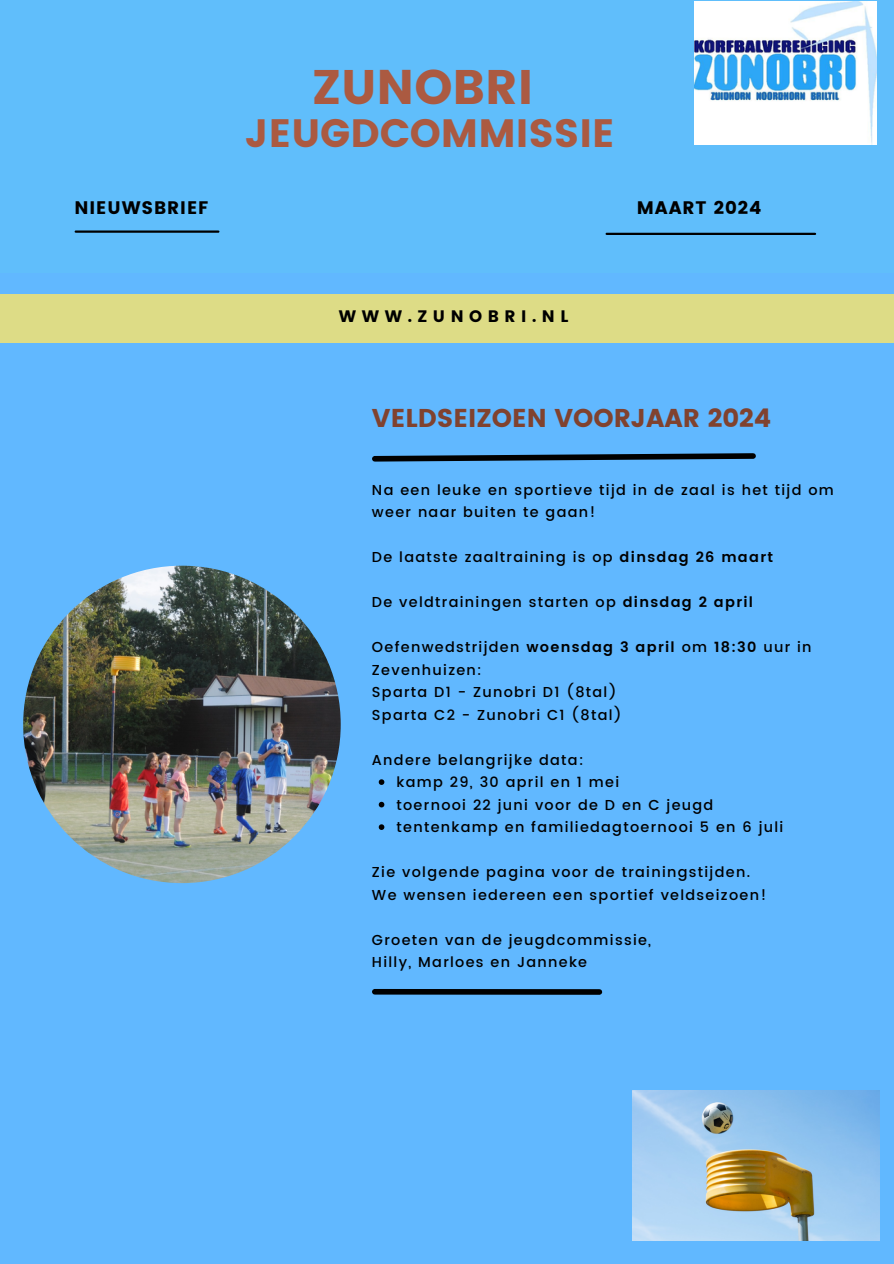
<style>
.page{position:relative;width:894px;height:1264px;background:#fff}
.page>*{position:absolute;margin:0;border:0;box-sizing:border-box;transform-origin:0 0}
.t1{font:48.45px "Poppins";color:#ab5a41}
.t2{font:39.45px "Poppins";color:#ab5a41}
.t3{font:25.8px "Poppins";color:#80422f}
.t4{font:18.15px "Poppins";letter-spacing:.05em;color:#000}
.t5{font:16.65px "Poppins";letter-spacing:.335em;color:#000}
.t6{font:500 14.4px/22.5px "Poppins";letter-spacing:.09em;color:#000}
.s1{font-weight:600}
</style>
<div class="page">
<div style="left:0;top:0;width:893px;height:1263px;background:#61b8ff"></div>
<img style="left:23px;top:565px;width:317px;height:318px;border-radius:50%">
<div style="left:0;top:0;width:893px;height:272px;background:#60befb"></div>
<hr style="left:606px;top:233px;width:208px;height:2px;background:#000">
<hr style="left:76px;top:230px;width:142px;height:3px;background:#000">
<div style="left:0;top:294px;width:893px;height:48px;background:#dddc86"></div>
<svg style="left:372px;top:453px;width:384px;height:9px"></svg>
<div style="left:374px;top:988px;width:225px;height:6px;background:#000"></div>
<img style="left:694px;top:1px;width:181px;height:143px">
<img style="left:632px;top:1090px;width:247px;height:149px">
<svg style="left:378px;top:779px;width:6px;height:6px"></svg>
<svg style="left:378px;top:801px;width:6px;height:6px"></svg>
<svg style="left:378px;top:824px;width:6px;height:6px"></svg>
<h1 class="t1" style="left:312px;top:59px;width:222px">ZUNOBRI</h1>
<h1 class="t2" style="left:245px;top:110px;width:371px">JEUGDCOMMISSIE</h1>
<p class="t4" style="left:75px;top:197px;width:136px">NIEUWSBRIEF</p>
<h3 class="t4" style="left:636px;top:197px;width:126px">MAART 2024</h3>
<h2 class="t5" style="left:339px;top:306px;width:231px">WWW.ZUNOBRI.NL</h2>
<h4 class="t3" style="left:372px;top:403px;width:401px">VELDSEIZOEN VOORJAAR 2024</h4>
<h4 class="t6" style="left:372px;top:478px;width:463px">Na een leuke en sportieve tijd in de zaal is het tijd om weer naar buiten te gaan!</h4>
<h4 class="t6" style="left:372px;top:546px;width:402px">De laatste zaaltraining is op <span class="s1">dinsdag 26 maart</span></h4>
<h4 class="t6" style="left:372px;top:591px;width:382px">De veldtrainingen starten op <span class="s1">dinsdag 2 april</span></h4>
<h4 class="t6" style="left:372px;top:636px;width:441px">Oefenwedstrijden <span class="s1">woensdag 3 april</span> om <span class="s1">18:30</span> uur in<br>Zevenhuizen:<br>Sparta D1 - Zunobri D1 (8tal)<br>Sparta C2 - Zunobri C1 (8tal)</h4>
<p class="t6" style="left:372px;top:748px;width:213px">Andere belangrijke data:</p>
<p class="t6" style="left:396px;top:771px;width:224px">kamp 29, 30 april en 1 mei</p>
<p class="t6" style="left:396px;top:793px;width:318px">toernooi 22 juni voor de D en C jeugd</p>
<h4 class="t6" style="left:396px;top:816px;width:388px">tentenkamp en familiedagtoernooi 5 en 6 juli</h4>
<h4 class="t6" style="left:372px;top:861px;width:395px">Zie volgende pagina voor de trainingstijden.<br>We wensen iedereen een sportief veldseizoen!</h4>
<p class="t6" style="left:372px;top:928px;width:280px">Groeten van de jeugdcommissie,<br>Hilly, Marloes en Janneke</p>
</div>
